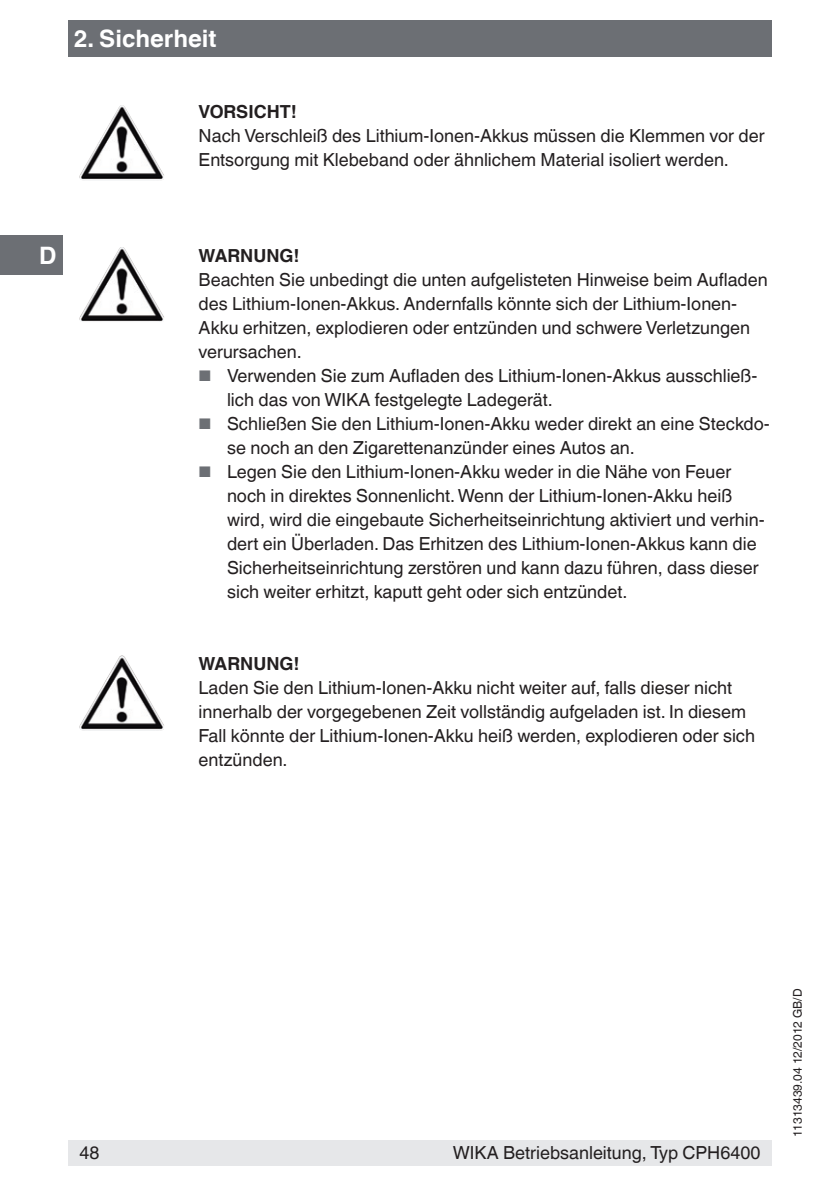
<style>
.page{position:relative;width:840px;height:1191px;background:#fff}
.page>*{position:absolute;margin:0;border:0;box-sizing:border-box;transform-origin:0 0}
.t1{font:700 24px "Helvetica World";color:#fff}
.t2{font:18px/24px "Helvetica World";color:#231f20}
.t3{font:700 18px "Helvetica World";color:#231f20}
.t4{font:12px "Helvetica World";color:#231f20}
.s1{font-size:15.4px;color:#6c6f74}
</style>
<div class="page">
<div style="left:68px;top:1140px;width:703px;height:25px;background:#e6e7e9"></div>
<div style="left:68px;top:20px;width:703px;height:37px;background:#6c6f74"></div>
<div style="left:0;top:236px;width:62px;height:39px;background:#6c6f74"></div>
<img style="left:94px;top:105px;width:27px;height:46px">
<img style="left:94px;top:247px;width:27px;height:45px">
<img style="left:94px;top:655px;width:27px;height:45px">
<h1 class="t1" style="left:74px;top:25px;width:144px">2. Sicherheit</h1>
<p class="t3" style="left:198px;top:101px;width:100px">VORSICHT!</p>
<p class="t2" style="left:198px;top:124px;width:567px">Nach Verschleiß des Lithium-Ionen-Akkus müssen die Klemmen vor der<br>Entsorgung mit Klebeband oder ähnlichem Material isoliert werden.</p>
<h1 class="t1" style="left:39px;top:242px;width:19px">D</h1>
<p class="t3" style="left:198px;top:245px;width:102px">WARNUNG!</p>
<p class="t2" style="left:198px;top:268px;width:570px">Beachten Sie unbedingt die unten aufgelisteten Hinweise beim Aufladen des Lithium-Ionen-Akkus. Andernfalls könnte sich der Lithium-Ionen-Akku erhitzen, explodieren oder entzünden und schwere Verletzungen verursachen.</p>
<p class="t2" style="left:227px;top:364px;width:531px;text-indent:-28px"><span class="s1">■</span> Verwenden Sie zum Aufladen des Lithium-Ionen-Akkus ausschließ&shy;lich das von WIKA festgelegte Ladegerät.</p>
<p class="t2" style="left:227px;top:412px;width:544px;text-indent:-28px"><span class="s1">■</span> Schließen Sie den Lithium-Ionen-Akku weder direkt an eine Steckdo&shy;se noch an den Zigarettenanzünder eines Autos an.</p>
<p class="t2" style="left:227px;top:460px;width:539px;text-indent:-28px"><span class="s1">■</span> Legen Sie den Lithium-Ionen-Akku weder in die Nähe von Feuer noch in direktes Sonnenlicht. Wenn der Lithium-Ionen-Akku heiß wird, wird die eingebaute Sicherheitseinrichtung aktiviert und verhin&shy;dert ein Überladen. Das Erhitzen des Lithium-Ionen-Akkus kann die Sicherheitseinrichtung zerstören und kann dazu führen, dass dieser sich weiter erhitzt, kaputt geht oder sich entzündet.</p>
<p class="t3" style="left:198px;top:653px;width:102px">WARNUNG!</p>
<p class="t2" style="left:198px;top:676px;width:557px">Laden Sie den Lithium-Ionen-Akku nicht weiter auf, falls dieser nicht innerhalb der vorgegebenen Zeit vollständig aufgeladen ist. In diesem Fall könnte der Lithium-Ionen-Akku heiß werden, explodieren oder sich entzünden.</p>
<p class="t2" style="left:79px;top:1141px;width:22px">48</p>
<p class="t2" style="left:452px;top:1141px;width:309px">WIKA Betriebsanleitung, Typ CPH6400</p>
<p class="t4" style="left:790px;top:1137px;width:150px;rotate:-90deg">11313439.04 12/2012 GB/D</p>
</div>
